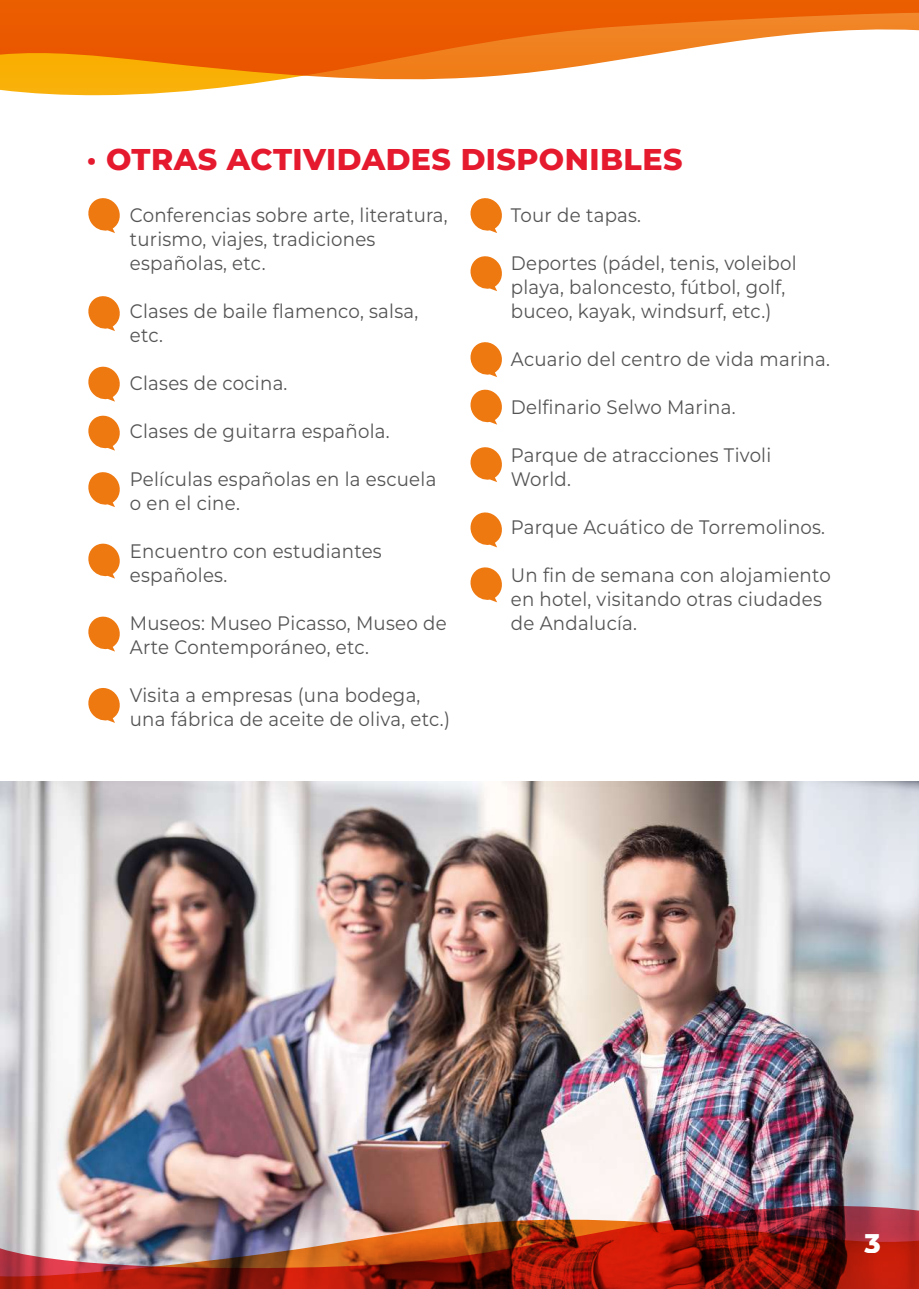
<style>
.page{position:relative;width:919px;height:1289px;background:#fff}
.page>*{position:absolute;margin:0;border:0;box-sizing:border-box;transform-origin:0 0}
.t1{font:800 30px "Montserrat";letter-spacing:.015em;color:#e51a2f}
.t2{font:800 27px "Montserrat";color:#fff}
.t3{font:19.5px/24px "Montserrat";letter-spacing:.015em;color:#555454;scale:.93 1}
</style>
<div class="page">
<img style="left:0;top:781px;width:918px;height:507px">
<svg style="left:0;top:0;width:918px;height:95px"></svg>
<svg style="left:0;top:27px;width:918px;height:52px"></svg>
<img style="left:0;top:1205px;width:918px;height:14px">
<img style="left:0;top:1219px;width:918px;height:60px">
<svg style="left:88px;top:366px;width:32px;height:35px"></svg>
<svg style="left:88px;top:415px;width:32px;height:35px"></svg>
<svg style="left:88px;top:472px;width:32px;height:35px"></svg>
<svg style="left:88px;top:198px;width:32px;height:35px"></svg>
<svg style="left:88px;top:296px;width:32px;height:35px"></svg>
<svg style="left:88px;top:543px;width:32px;height:35px"></svg>
<svg style="left:88px;top:616px;width:32px;height:35px"></svg>
<svg style="left:88px;top:688px;width:32px;height:35px"></svg>
<svg style="left:470px;top:389px;width:32px;height:35px"></svg>
<svg style="left:470px;top:447px;width:32px;height:35px"></svg>
<svg style="left:470px;top:256px;width:32px;height:35px"></svg>
<svg style="left:470px;top:198px;width:32px;height:35px"></svg>
<svg style="left:470px;top:342px;width:32px;height:35px"></svg>
<svg style="left:470px;top:512px;width:32px;height:35px"></svg>
<svg style="left:470px;top:567px;width:32px;height:35px"></svg>
<h1 class="t1" style="left:87px;top:139px;width:597px">· OTRAS ACTIVIDADES DISPONIBLES</h1>
<p class="t3" style="left:130px;top:202px;width:343px">Conferencias sobre arte, literatura, turismo, viajes, tradiciones españolas, etc.</p>
<p class="t3" style="left:130px;top:298px;width:312px">Clases de baile flamenco, salsa, etc.</p>
<p class="t3" style="left:130px;top:370px;width:171px">Clases de cocina.</p>
<p class="t3" style="left:130px;top:418px;width:281px">Clases de guitarra española.</p>
<p class="t3" style="left:130px;top:466px;width:331px">Películas españolas en la escuela o en el cine.</p>
<p class="t3" style="left:130px;top:538px;width:272px">Encuentro con estudiantes españoles.</p>
<p class="t3" style="left:130px;top:610px;width:342px">Museos: Museo Picasso, Museo de<br>Arte Contemporáneo, etc.</p>
<p class="t3" style="left:130px;top:682px;width:346px">Visita a empresas (una bodega, una fábrica de aceite de oliva, etc.)</p>
<p class="t3" style="left:511px;top:202px;width:142px">Tour de tapas.</p>
<p class="t3" style="left:511px;top:250px;width:309px">Deportes (pádel, tenis, voleibol playa, baloncesto, fútbol, golf, buceo, kayak, windsurf, etc.)</p>
<p class="t3" style="left:511px;top:346px;width:344px">Acuario del centro de vida marina.</p>
<p class="t3" style="left:511px;top:394px;width:243px">Delfinario Selwo Marina.</p>
<p class="t3" style="left:511px;top:442px;width:281px">Parque de atracciones Tivoli<br>World.</p>
<p class="t3" style="left:511px;top:514px;width:339px">Parque Acuático de Torremolinos.</p>
<p class="t3" style="left:511px;top:562px;width:345px">Un fin de semana con alojamiento en hotel, visitando otras ciudades de Andalucía.</p>
<h2 class="t2" style="left:864px;top:1224px;width:18px">3</h2>
</div>
